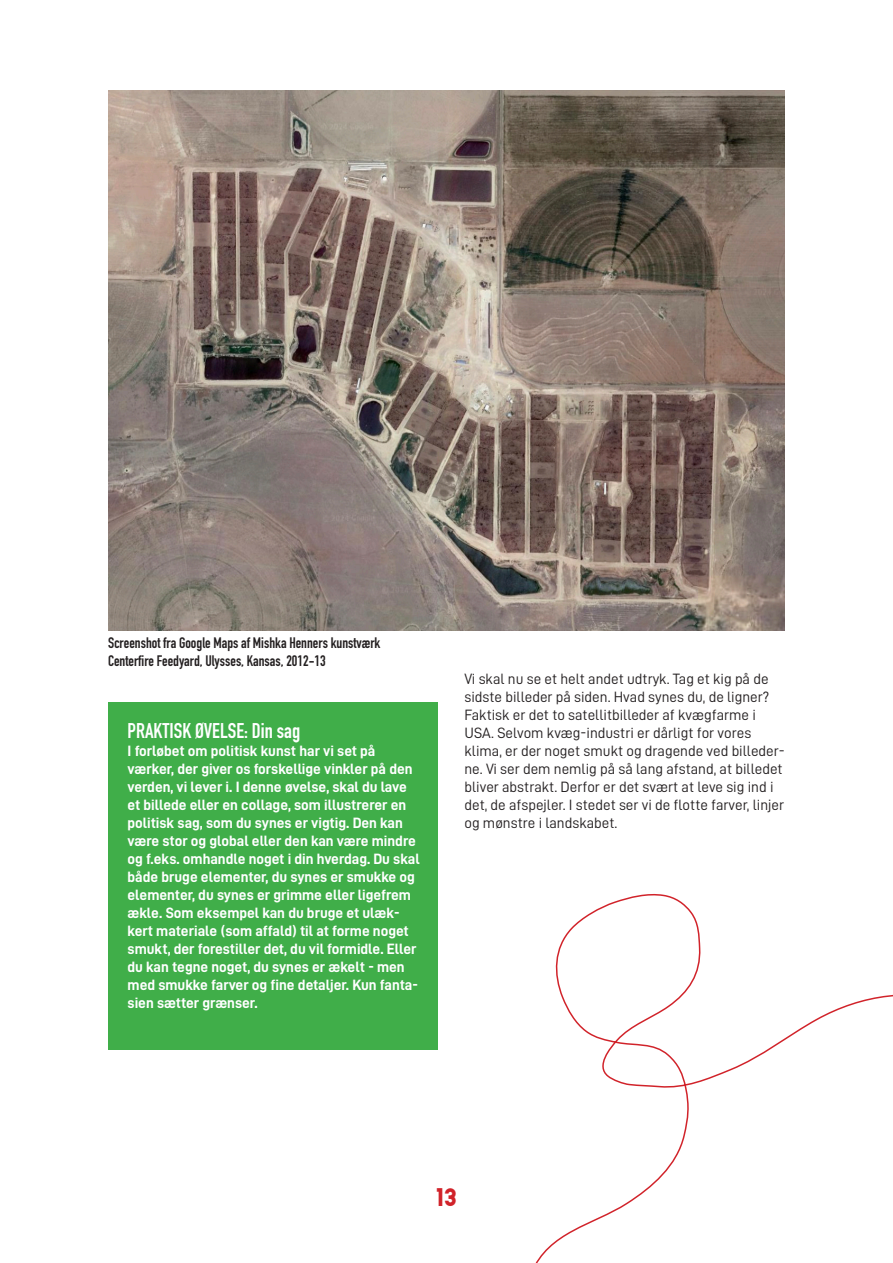
<style>
.page{position:relative;width:893px;height:1263px;background:#fff}
.page>*{position:absolute;margin:0;border:0;box-sizing:border-box;transform-origin:0 0}
.Overskrift_rød{font:700 25.5px "Normal";color:#d1232a}
.Billedtekst{font:700 21px "DIN Condensed";color:#fff}
.Billedtekst-2{font:15px/18px "D DIN Bold";color:#fff}
.Intro_tekst{font:15px/18px "D DIN";color:#231f20}
.Billedtekst-3{font:700 15px "DIN Condensed";color:#231f20}
</style>
<div class="page">
<img style="left:108px;top:90px;width:677px;height:540px">
<div style="left:108px;top:702px;width:329px;height:348px;background:#40ae49"></div>
<svg style="left:535px;top:894px;width:358px;height:369px"></svg>
<p class="Billedtekst-3" style="left:108px;top:633px;width:274px">Screenshot fra Google Maps af Mishka Henners kunstværk</p>
<p class="Billedtekst-3" style="left:108px;top:651px;width:219px">Centerfire Feedyard, Ulysses, Kansas, 2012-13</p>
<p class="Billedtekst" style="left:128px;top:717px;width:174px">PRAKTISK ØVELSE: Din sag</p>
<p class="Billedtekst-2" style="left:128px;top:742px;width:294px">I forløbet om politisk kunst har vi set på værker, der giver os forskellige vinkler på den verden, vi lever i. I denne øvelse, skal du lave et billede eller en collage, som illustrerer en politisk sag, som du synes er vigtig. Den kan være stor og global eller den kan være mindre og f.eks. omhandle noget i din hverdag. Du skal både bruge elementer, du synes er smukke og elementer, du synes er grimme eller ligefrem ækle. Som eksempel kan du bruge et ulæk&shy;kert materiale (som affald) til at forme noget smukt, der forestiller det, du vil formidle. Eller du kan tegne noget, du synes er ækelt - men med smukke farver og fine detaljer. Kun fanta&shy;sien sætter grænser.</p>
<p class="Intro_tekst" style="left:464px;top:670px;width:322px">Vi skal nu se et helt andet udtryk. Tag et kig på de sidste billeder på siden. Hvad synes du, de ligner?<br>Faktisk er det to satellitbilleder af kvægfarme i USA. Selvom kvæg-industri er dårligt for vores klima, er der noget smukt og dragende ved billeder&shy;ne. Vi ser dem nemlig på så lang afstand, at billedet bliver abstrakt. Derfor er det svært at leve sig ind i det, de afspejler. I stedet ser vi de flotte farver, linjer og mønstre i landskabet.</p>
<p class="Overskrift_rød" style="left:436px;top:1181px;width:22px">13</p>
</div>
